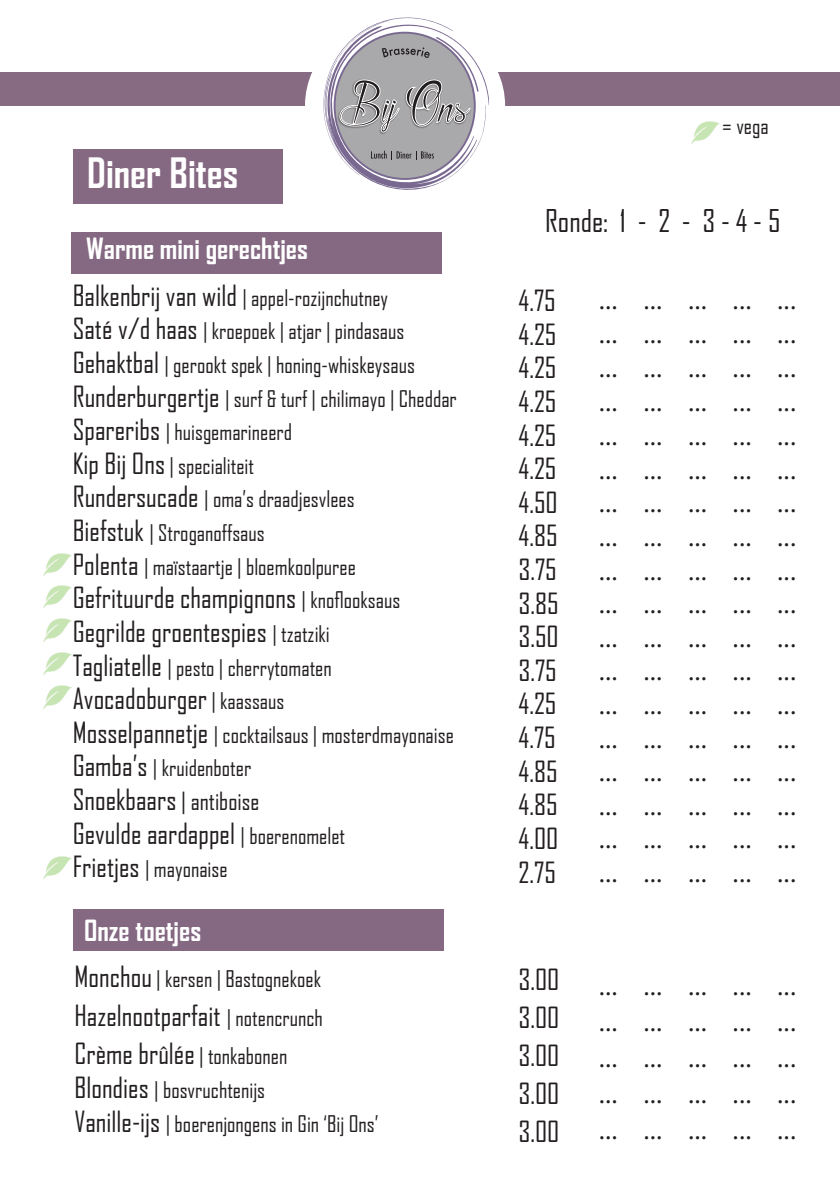
<style>
.page{position:relative;width:840px;height:1191px;background:#fff}
.page>*{position:absolute;margin:0;border:0;box-sizing:border-box;transform-origin:0 0}
.t1{font:700 40px "Agency FB";color:#fff}
.t2{font:30px "Agency FB";color:#231f20}
.t3{font:28px "Minion Pro";color:#231f20}
.t4{font:28px "Agency FB";color:#231f20}
.t5{font:700 28px "Agency FB";color:#fff}
.t6{font:22px "Agency FB";color:#231f20}
.s1{font-size:28px}
.s2{font-size:22px}
.s3{font-size:24px}
</style>
<div class="page">
<div style="left:0;top:73px;width:839px;height:33px;background:#876b83"></div>
<div style="left:305px;top:16px;width:200px;height:179px;background:#fff;border-radius:50%"></div>
<svg style="left:323px;top:17px;width:166px;height:173px"></svg>
<div style="left:73px;top:149px;width:209px;height:55px;background:#856982"></div>
<div style="left:71px;top:233px;width:370px;height:41px;background:#856982"></div>
<div style="left:73px;top:909px;width:370px;height:41px;background:#856982"></div>
<img style="left:43px;top:553px;width:28px;height:24px">
<img style="left:43px;top:585px;width:28px;height:23px">
<img style="left:43px;top:619px;width:28px;height:23px">
<img style="left:43px;top:652px;width:28px;height:23px">
<img style="left:43px;top:686px;width:28px;height:23px">
<img style="left:691px;top:121px;width:28px;height:23px">
<img style="left:43px;top:856px;width:28px;height:23px">
<p class="t1" style="left:87px;top:148px;width:153px">Diner Bites</p>
<p class="t5" style="left:86px;top:231px;width:223px">Warme mini gerechtjes</p>
<p class="t6" style="left:73px;top:284px;width:317px"><span class="s1">Balkenbrij van wild</span> | appel-rozijnchutney</p>
<p class="t6" style="left:73px;top:318px;width:333px"><span class="s1">Saté v/d haas</span> | kroepoek | atjar | pindasaus</p>
<p class="t6" style="left:73px;top:351px;width:343px"><span class="s1">Gehaktbal</span> | gerookt spek | honing-whiskeysaus</p>
<p class="t6" style="left:73px;top:385px;width:385px"><span class="s1">Runderburgertje</span> | surf &amp; turf | chilimayo | Cheddar</p>
<p class="t6" style="left:73px;top:418px;width:221px"><span class="s1">Spareribs</span> | huisgemarineerd</p>
<p class="t6" style="left:73px;top:452px;width:183px"><span class="s1">Kip Bij Ons</span> | specialiteit</p>
<p class="t6" style="left:73px;top:486px;width:283px"><span class="s1">Rundersucade</span> | oma’s draadjesvlees</p>
<p class="t6" style="left:73px;top:519px;width:193px"><span class="s1">Biefstuk</span> | Stroganoffsaus</p>
<p class="t6" style="left:73px;top:553px;width:284px"><span class="s1">Polenta</span> | maïstaartje | bloemkoolpuree</p>
<p class="t4" style="left:73px;top:580px;width:329px">Gefrituurde champignons <span class="s2">| knoflooksaus</span></p>
<p class="t4" style="left:73px;top:614px;width:258px">Gegrilde groentespies <span class="s2">| tzatziki</span></p>
<p class="t6" style="left:73px;top:654px;width:260px"><span class="s1">Tagliatelle</span> | pesto | cherrytomaten</p>
<p class="t4" style="left:73px;top:681px;width:213px">Avocadoburger <span class="s2">| kaassaus</span></p>
<p class="t6" style="left:73px;top:721px;width:382px"><span class="s1">Mosselpannetje</span> | cocktailsaus | mosterdmayonaise</p>
<p class="t6" style="left:73px;top:754px;width:180px"><span class="s1">Gamba’s</span> | kruidenboter</p>
<p class="t4" style="left:73px;top:782px;width:188px">Snoekbaars <span class="s3">| antiboise</span></p>
<p class="t4" style="left:73px;top:816px;width:274px">Gevulde aardappel <span class="s2">| boerenomelet</span></p>
<p class="t6" style="left:73px;top:855px;width:156px"><span class="s1">Frietjes</span> | mayonaise</p>
<p class="t5" style="left:84px;top:913px;width:119px">Onze toetjes</p>
<p class="t6" style="left:74px;top:965px;width:248px"><span class="s1">Monchou</span> | kersen | Bastognekoek</p>
<p class="t4" style="left:74px;top:998px;width:250px">Hazelnootparfait <span class="s2">| notencrunch</span></p>
<p class="t4" style="left:74px;top:1036px;width:214px">Crème brûlée <span class="s2">| tonkabonen</span></p>
<p class="t6" style="left:74px;top:1076px;width:192px"><span class="s1">Blondies</span> | bosvruchtenijs</p>
<p class="t6" style="left:74px;top:1109px;width:305px"><span class="s1">Vanille-ijs</span> | boerenjongens in Gin ‘Bij Ons’</p>
<p class="t6" style="left:722px;top:112px;width:48px">= vega</p>
<p class="t2" style="left:545px;top:202px;width:236px">Ronde: 1 - 2 - 3 - 4 - 5</p>
<p class="t4" style="left:518px;top:283px;width:39px">4.75</p>
<p class="t4" style="left:518px;top:317px;width:39px">4.25</p>
<p class="t4" style="left:518px;top:351px;width:39px">4.25</p>
<p class="t4" style="left:518px;top:384px;width:39px">4.25</p>
<p class="t4" style="left:518px;top:418px;width:39px">4.25</p>
<p class="t4" style="left:518px;top:451px;width:39px">4.25</p>
<p class="t4" style="left:518px;top:485px;width:41px">4.50</p>
<p class="t4" style="left:518px;top:519px;width:40px">4.85</p>
<p class="t4" style="left:518px;top:552px;width:40px">3.75</p>
<p class="t4" style="left:518px;top:586px;width:42px">3.85</p>
<p class="t4" style="left:518px;top:619px;width:42px">3.50</p>
<p class="t4" style="left:518px;top:653px;width:40px">3.75</p>
<p class="t4" style="left:518px;top:687px;width:39px">4.25</p>
<p class="t4" style="left:518px;top:720px;width:39px">4.75</p>
<p class="t4" style="left:518px;top:754px;width:40px">4.85</p>
<p class="t4" style="left:518px;top:787px;width:40px">4.85</p>
<p class="t4" style="left:518px;top:821px;width:41px">4.00</p>
<p class="t4" style="left:518px;top:855px;width:39px">2.75</p>
<p class="t4" style="left:518px;top:962px;width:42px">3.00</p>
<p class="t4" style="left:518px;top:1000px;width:42px">3.00</p>
<p class="t4" style="left:518px;top:1038px;width:42px">3.00</p>
<p class="t4" style="left:518px;top:1076px;width:42px">3.00</p>
<p class="t4" style="left:518px;top:1114px;width:42px">3.00</p>
<p class="t3" style="left:598px;top:282px;width:199px">... ... ... ... ...</p>
<p class="t3" style="left:598px;top:315px;width:199px">... ... ... ... ...</p>
<p class="t3" style="left:598px;top:349px;width:199px">... ... ... ... ...</p>
<p class="t3" style="left:598px;top:383px;width:199px">... ... ... ... ...</p>
<p class="t3" style="left:598px;top:417px;width:199px">... ... ... ... ...</p>
<p class="t3" style="left:598px;top:451px;width:199px">... ... ... ... ...</p>
<p class="t3" style="left:598px;top:484px;width:199px">... ... ... ... ...</p>
<p class="t3" style="left:598px;top:518px;width:199px">... ... ... ... ...</p>
<p class="t3" style="left:598px;top:552px;width:199px">... ... ... ... ...</p>
<p class="t3" style="left:598px;top:585px;width:199px">... ... ... ... ...</p>
<p class="t3" style="left:598px;top:619px;width:199px">... ... ... ... ...</p>
<p class="t3" style="left:598px;top:652px;width:199px">... ... ... ... ...</p>
<p class="t3" style="left:598px;top:686px;width:199px">... ... ... ... ...</p>
<p class="t3" style="left:598px;top:720px;width:199px">... ... ... ... ...</p>
<p class="t3" style="left:598px;top:753px;width:199px">... ... ... ... ...</p>
<p class="t3" style="left:598px;top:787px;width:199px">... ... ... ... ...</p>
<p class="t3" style="left:598px;top:820px;width:199px">... ... ... ... ...</p>
<p class="t3" style="left:598px;top:854px;width:199px">... ... ... ... ...</p>
<p class="t3" style="left:598px;top:967px;width:199px">... ... ... ... ...</p>
<p class="t3" style="left:598px;top:1003px;width:199px">... ... ... ... ...</p>
<p class="t3" style="left:598px;top:1039px;width:199px">... ... ... ... ...</p>
<p class="t3" style="left:598px;top:1075px;width:199px">... ... ... ... ...</p>
<p class="t3" style="left:598px;top:1111px;width:199px">... ... ... ... ...</p>
</div>
